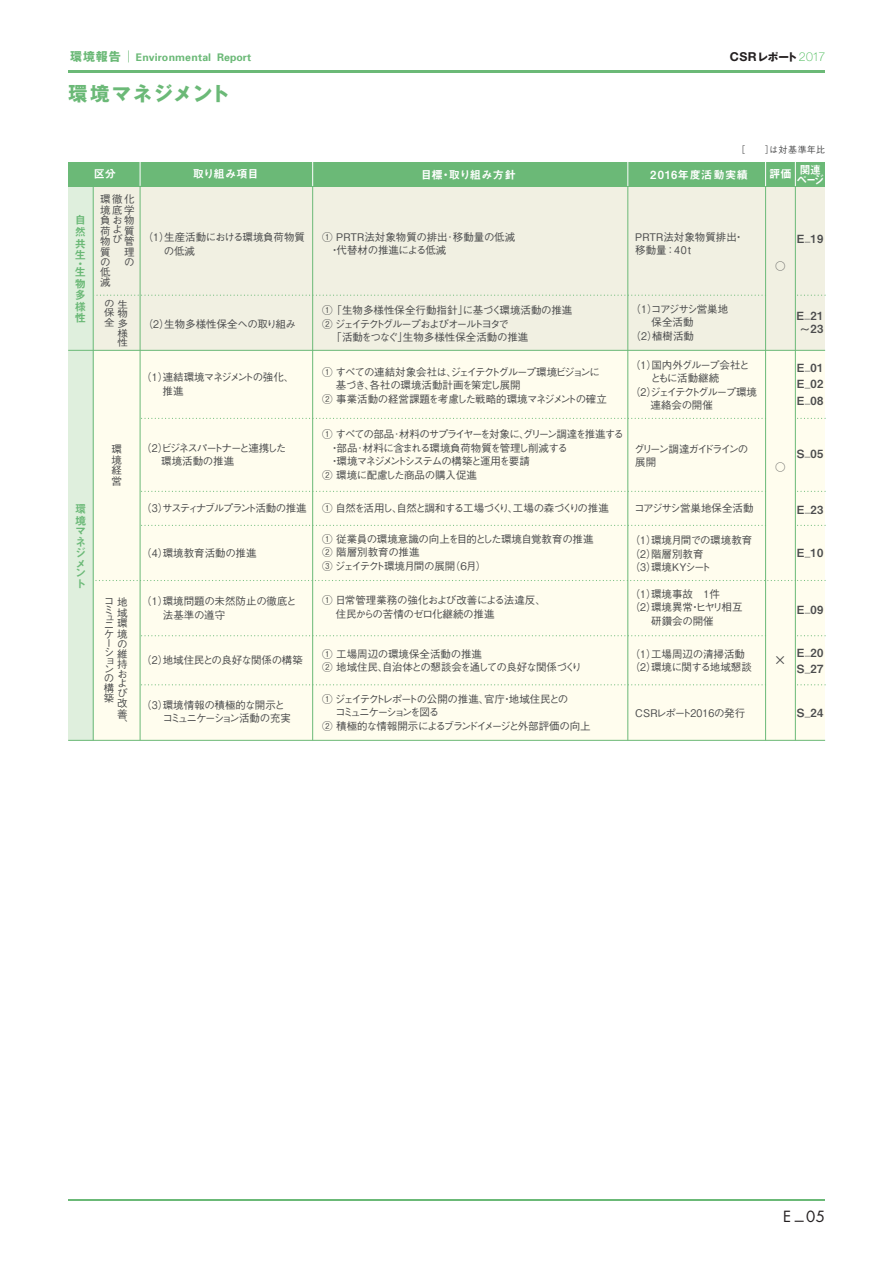
<style>
.page{position:relative;width:893px;height:1263px;background:#fff}
.page>*{position:absolute;margin:0;border:0;box-sizing:border-box;transform-origin:0 0}
.t1{font:700 19.5px "Gothic MB101 Pro";letter-spacing:.055em;color:#6bb977}
.t2{font:15px "Futura";color:#231f20}
.t3{font:500 13.5px "Gothic BBB Pro";color:#4b4c4d}
.t4{font:11.25px/16.5px "Midashi Go Pro MB31";letter-spacing:.025em;color:#4b4c4d;text-align:center}
.t5{font:11.25px/11.6px "Midashi Go Pro MB31";color:#6bb977;text-align:justify}
.t6{font:11.25px/8.4px "Midashi Go Pro MB31";letter-spacing:.02em;color:#fff}
.t7{font:11.25px "Midashi Go Pro MB31";letter-spacing:.05em;color:#fff}
.t8{font:11.25px "Midashi Go Pro MB31";letter-spacing:-.005em;color:#fff}
.t9{font:700 10.65px "Gothic MB101 Pro";color:#231f20}
.t10{font:500 10.5px/10.4px "Gothic BBB Pro";letter-spacing:-.03em;color:#4b4c4d}
.t11{font:500 10.5px/13.5px "Gothic BBB Pro";color:#4b4c4d}
.t12{font:500 10.5px/13.5px "Gothic BBB Pro";letter-spacing:-.085em;color:#4b4c4d}
.t13{font:500 10.5px "Gothic BBB Pro";letter-spacing:-.105em;color:#4b4c4d}
.t14{font:500 10.5px "Gothic BBB Pro";letter-spacing:-.17em;color:#4b4c4d}
.t15{font:500 10.5px "Gothic BBB Pro";letter-spacing:-.065em;color:#4b4c4d}
.t16{font:500 10.5px "Gothic BBB Pro";letter-spacing:-.12em;color:#4b4c4d}
.t17{font:500 10.5px/13.5px "Gothic BBB Pro";letter-spacing:-.115em;color:#4b4c4d}
.t18{font:700 10.5px "Univers";letter-spacing:.01em;color:#6bb977}
.t19{font:500 10.5px/13.5px "Gothic BBB Pro";letter-spacing:-.07em;color:#4b4c4d}
.t20{font:500 10.5px "Gothic BBB Pro";letter-spacing:-.14em;color:#4b4c4d}
.t21{font:500 10.5px/13.5px "Gothic BBB Pro";letter-spacing:-.165em;color:#4b4c4d}
.t22{font:500 10.5px "Gothic BBB Pro";letter-spacing:-.2em;color:#4b4c4d}
.t23{font:500 9.6px/9.6px "Gothic BBB Pro";color:#4b4c4d;scale:1.09 1}
.t24{font:500 9px "Gothic BBB Pro";letter-spacing:.045em;color:#4b4c4d}
.s1{font-family:"Gothic MB101 Pro";font-size:12px}
.s2{font-family:"Helvetica Neue";font-size:12.3px}
.s3{font-family:"Helvetica Neue";font-weight:100;font-size:12.3px;color:#3ab54a}
.s4{font-size:9.6px}
</style>
<div class="page">
<div style="left:93px;top:186px;width:732px;height:554px;background:#fffdee"></div>
<div style="left:93px;top:186px;width:732px;height:164px;background:#f1f0e2"></div>
<svg style="left:797px;top:418px;width:28px;height:1px"></svg>
<svg style="left:797px;top:295px;width:28px;height:1px"></svg>
<svg style="left:797px;top:491px;width:28px;height:1px"></svg>
<svg style="left:797px;top:525px;width:28px;height:1px"></svg>
<svg style="left:797px;top:635px;width:28px;height:1px"></svg>
<svg style="left:797px;top:684px;width:28px;height:1px"></svg>
<svg style="left:141px;top:418px;width:622px;height:1px"></svg>
<svg style="left:141px;top:491px;width:622px;height:1px"></svg>
<svg style="left:141px;top:635px;width:622px;height:1px"></svg>
<svg style="left:141px;top:684px;width:622px;height:1px"></svg>
<svg style="left:141px;top:525px;width:622px;height:1px"></svg>
<svg style="left:96px;top:295px;width:667px;height:1px"></svg>
<svg style="left:95px;top:580px;width:730px;height:1px"></svg>
<div style="left:68px;top:186px;width:25px;height:554px;background:#dfefdd"></div>
<hr style="left:68px;top:740px;width:757px;height:1px;background:#6bb977">
<hr style="left:765px;top:186px;width:1px;height:554px;background:#6bb977">
<hr style="left:795px;top:186px;width:1px;height:554px;background:#6bb977">
<div style="left:68px;top:162px;width:757px;height:24px;background:#6bb977"></div>
<svg style="left:312px;top:162px;width:1px;height:24px"></svg>
<svg style="left:140px;top:162px;width:1px;height:24px"></svg>
<svg style="left:628px;top:162px;width:1px;height:24px"></svg>
<svg style="left:765px;top:162px;width:1px;height:24px"></svg>
<svg style="left:795px;top:162px;width:1px;height:24px"></svg>
<hr style="left:93px;top:186px;width:1px;height:554px;background:#6bb977">
<hr style="left:312px;top:186px;width:1px;height:554px;background:#6bb977">
<hr style="left:140px;top:186px;width:1px;height:554px;background:#6bb977">
<hr style="left:628px;top:186px;width:1px;height:554px;background:#6bb977">
<hr style="left:68px;top:350px;width:757px;height:1px;background:#6bb977">
<hr style="left:68px;top:1199px;width:757px;height:1px;background:#6bb977">
<hr style="left:68px;top:70px;width:757px;height:2px;background:#6bb977">
<p class="t18" style="left:70px;top:51px;width:183px"><span class="s1">環境報告｜</span> Environmental Report</p>
<h1 class="t1" style="left:68px;top:77px;width:163px">環境マネジメント</h1>
<p class="t9" style="left:730px;top:48px;width:97px"><span class="s2">CSR</span>レポート<span class="s3">2017</span></p>
<p class="t24" style="left:736px;top:142px;width:91px">［　　］は対基準年比</p>
<p class="t5" style="left:75px;top:213px;width:12px">自然共生</p>
<p class="t5" style="left:75px;top:258px;width:12px;line-height:8.4px">・生</p>
<p class="t5" style="left:75px;top:276px;width:12px">物多様性</p>
<p class="t5" style="left:75px;top:502px;width:12px">環境</p>
<p class="t5" style="left:75px;top:524px;width:12px;line-height:10.6px">マネジメント</p>
<p class="t6" style="left:94px;top:169px;width:24px">区分</p>
<p class="t6" style="left:193px;top:168px;width:68px">取り組み項目</p>
<p class="t8" style="left:421px;top:165px;width:97px">目標・取り組み方針</p>
<p class="t7" style="left:650px;top:165px;width:100px">2016年度活動実績</p>
<p class="t6" style="left:797px;top:166px;width:29px;text-indent:-27px">評価 関連ページ</p>
<p class="t10" style="left:100px;top:193px;width:36px">環徹化境底学負お物荷<br>物<br>質<br>の<br>低<br>減</p>
<p class="t10" style="left:112px;top:223px;width:12px;line-height:9.8px">よび</p>
<p class="t10" style="left:124px;top:224px;width:12px;text-align:justify">質管理の</p>
<p class="t23" style="left:104px;top:298px;width:23px">の生保<br>全</p>
<p class="t23" style="left:118px;top:308px;width:11px;text-align:justify">物多様性</p>
<p class="t10" style="left:148px;top:229px;width:158px;line-height:13.5px;text-indent:-6px">（1）生産活動における環境負荷物質　 の低減</p>
<p class="t10" style="left:143px;top:317px;width:155px">（2）生物多様性保全への取り組み</p>
<p class="t19" style="left:163px;top:369px;width:133px;text-indent:-21px">（1）連結環境マネジメントの強化、推進</p>
<p class="t10" style="left:112px;top:443px;width:12px;text-align:justify">環境経営</p>
<p class="t10" style="left:117px;top:596px;width:12px;text-align:justify">地域環</p>
<p class="t10" style="left:117px;top:637px;width:12px">の維持および改善、</p>
<p class="t10" style="left:104px;top:595px;width:11px;line-height:8.7px">コミュ</p>
<p class="t10" style="left:104px;top:619px;width:25px;line-height:8.9px">ニ<br>ケ境ー<br>シ<br>ョ<br>ン<br>の</p>
<p class="t10" style="left:104px;top:681px;width:11px">構築</p>
<p class="t17" style="left:161px;top:439px;width:127px;text-indent:-20px">（2）ビジネスパートナーと連携した環境活動の推進</p>
<p class="t20" style="left:141px;top:499px;width:167px">（3）サスティナブルプラント活動の推進</p>
<p class="t11" style="left:141px;top:545px;width:117px">（4）環境教育活動の推進</p>
<p class="t11" style="left:147px;top:593px;width:151px;text-indent:-6px">（1）環境問題の未然防止の徹底と　 法基準の遵守</p>
<p class="t10" style="left:141px;top:654px;width:163px">（2）地域住民との良好な関係の構築</p>
<p class="t10" style="left:141px;top:697px;width:151px;line-height:13.5px;text-align:center">（3）環境情報の積極的な開示と　 コミュニケーション活動の充実</p>
<p class="t11" style="left:322px;top:229px;width:195px">① PRTR法対象物質の排出･移動量の低減　・代替材の推進による低減</p>
<p class="t11" style="left:635px;top:229px;width:110px">PRTR法対象物質排出・移動量：40t</p>
<p class="t11" style="left:322px;top:302px;width:252px">① 「生物多様性保全行動指針」に基づく環境活動の推進</p>
<p class="t14" style="left:322px;top:315px;width:188px">② ジェイテクトグループおよびオールトヨタで</p>
<p class="t11" style="left:331px;top:329px;width:199px">「活動をつなぐ」生物多様性保全活動の推進</p>
<p class="t13" style="left:322px;top:363px;width:279px">① すべての連結対象会社は、ジェイテクトグループ環境ビジョンに</p>
<p class="t10" style="left:336px;top:379px;width:186px">基づき、各社の環境活動計画を策定し展開</p>
<p class="t10" style="left:322px;top:392px;width:286px">② 事業活動の経営課題を考慮した戦略的環境マネジメントの確立</p>
<p class="t12" style="left:322px;top:426px;width:303px">① すべての部品･材料のサプライヤーを対象に、グリーン調達を推進する　・部品･材料に含まれる環境負荷物質を管理し削減する<br>　・環境マネジメントシステムの構築と運用を要請<br>② 環境に配慮した商品の購入促進</p>
<p class="t15" style="left:322px;top:499px;width:288px">① 自然を活用し、自然と調和する工場づくり、工場の森づくりの推進</p>
<p class="t10" style="left:322px;top:531px;width:273px;line-height:13.5px">① 従業員の環境意識の向上を目的とした環境自覚教育の推進<br>② 階層別教育の推進<br>③ ジェイテクト環境月間の展開（６月）</p>
<p class="t10" style="left:336px;top:592px;width:211px;line-height:13.5px;text-indent:-14px">① 日常管理業務の強化および改善による法違反、住民からの苦情のゼロ化継続の推進</p>
<p class="t10" style="left:322px;top:646px;width:261px;line-height:13.5px">① 工場周辺の環境保全活動の推進<br>② 地域住民、自治体との懇談会を通しての良好な関係づくり</p>
<p class="t16" style="left:322px;top:690px;width:248px">① ジェイテクトレポートの公開の推進、官庁・地域住民との</p>
<p class="t22" style="left:335px;top:704px;width:106px">コミュニケーションを図る</p>
<p class="t12" style="left:322px;top:718px;width:270px">② 積極的な情報開示によるブランドイメージと外部評価の向上</p>
<p class="t13" style="left:631px;top:300px;width:99px">（1）コアジサシ営巣地</p>
<p class="t10" style="left:651px;top:316px;width:43px">保全活動</p>
<p class="t10" style="left:631px;top:329px;width:65px">（2）植樹活動</p>
<p class="t13" style="left:630px;top:357px;width:121px">（1）国内外グループ会社と</p>
<p class="t10" style="left:636px;top:372px;width:85px">　 ともに活動継続</p>
<p class="t14" style="left:630px;top:384px;width:128px">（2）ジェイテクトグループ環境</p>
<p class="t10" style="left:650px;top:399px;width:64px">連絡会の開催</p>
<p class="t21" style="left:634px;top:441px;width:116px">グリーン調達ガイドラインの展開</p>
<p class="t11" style="left:634px;top:500px;width:121px">コアジサシ営巣地保全活動</p>
<p class="t10" style="left:630px;top:532px;width:124px;line-height:13.5px">（1）環境月間での環境教育（2）階層別教育<br>（3）環境ＫＹシート</p>
<p class="t10" style="left:630px;top:587px;width:92px">（1）環境事故　1件</p>
<p class="t11" style="left:630px;top:599px;width:114px">（2）環境異常・ヒヤリ相互</p>
<p class="t10" style="left:651px;top:614px;width:64px">研鑽会の開催</p>
<p class="t11" style="left:630px;top:646px;width:124px">（1）工場周辺の清掃活動（2）環境に関する地域懇談</p>
<p class="t13" style="left:634px;top:704px;width:113px">ＣＳＲレポート2016の発行</p>
<p class="t10" style="left:775px;top:260px;width:12px">○</p>
<p class="t4" style="left:797px;top:229px;width:28px">E_19</p>
<p class="t4" style="left:797px;top:308px;width:28px;line-height:12.8px">E_21<span class="s4">～</span>23</p>
<p class="t4" style="left:797px;top:358px;width:28px;text-align:justify">E_01<br>E_02<br>E_08</p>
<p class="t10" style="left:775px;top:461px;width:12px">○</p>
<p class="t4" style="left:797px;top:444px;width:28px">S_05</p>
<p class="t4" style="left:797px;top:500px;width:28px">E_23</p>
<p class="t4" style="left:797px;top:543px;width:28px">E_10</p>
<p class="t4" style="left:797px;top:600px;width:28px">E_09</p>
<p class="t3" style="left:774px;top:649px;width:15px">×</p>
<p class="t4" style="left:797px;top:643px;width:28px;text-align:left">E_20<br>S_27</p>
<p class="t4" style="left:797px;top:703px;width:28px">S_24</p>
<h2 class="t2" style="left:783px;top:1206px;width:44px">E _05</h2>
</div>
